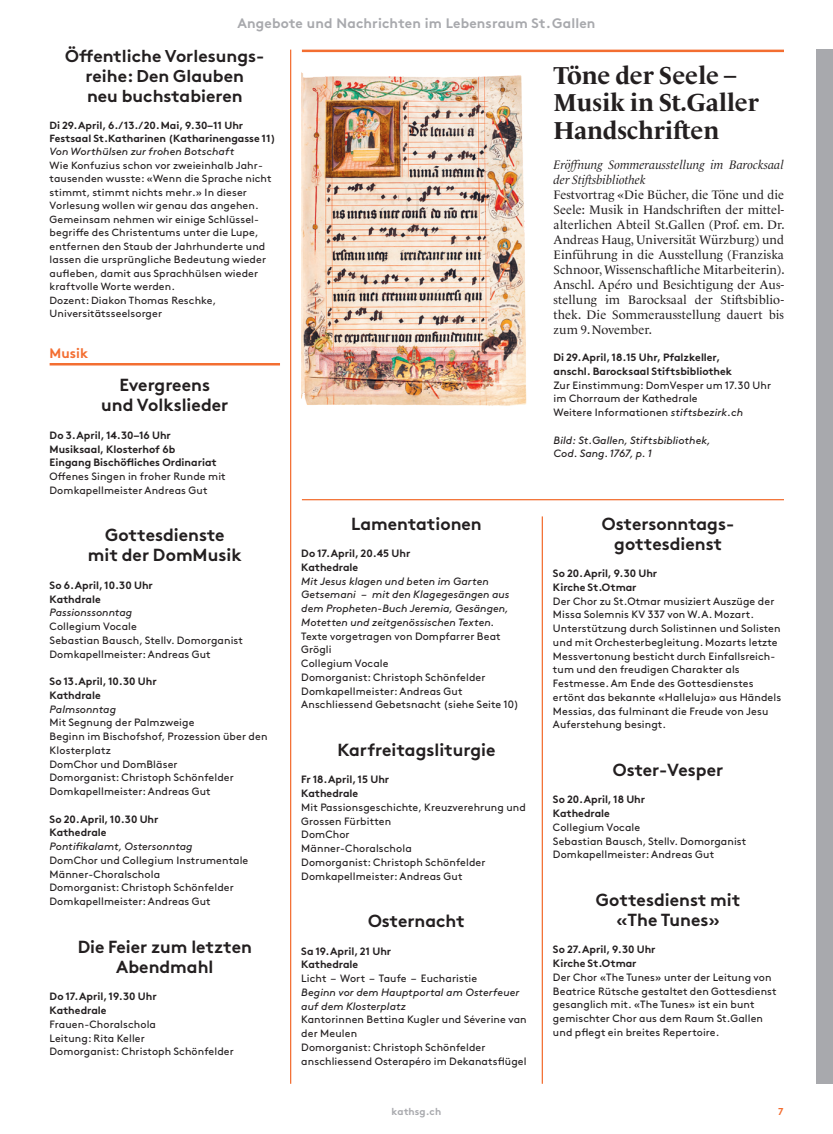
<style>
.page{position:relative;width:833px;height:1134px;background:#fff}
.page>*{position:absolute;margin:0;border:0;box-sizing:border-box;transform-origin:0 0}
.t1{font:700 25px/27.5px "Le Monde Livre Pro";letter-spacing:-.005em;color:#231f20}
.t2{font:700 17.5px/20px "Brown Pro";color:#231f20;text-align:center}
.t3{font:700 17.12px/19.6px "Brown Pro";color:#231f20;text-align:center}
.t4{font:700 13.75px "Brown Pro";letter-spacing:.01em;color:#a8a9ad}
.t5{font:700 13.75px "Brown Pro";color:#f36e31}
.t6{font:12.5px/15px "Le Monde Livre Pro";letter-spacing:.005em;color:#231f20;text-align:justify}
.t7{font:italic 12.5px/15px "Le Monde Livre Pro";color:#231f20}
.t8{font:10.62px/13.8px "Brown Pro";letter-spacing:.01em;color:#231f20}
.t9{font:700 10.62px/13.8px "Brown Pro";color:#231f20}
.t10{font:italic 10.62px/13.8px "Brown Pro";letter-spacing:.005em;color:#231f20}
.t11{font:10.38px/13.5px "Brown Pro";letter-spacing:.01em;color:#231f20}
.t12{font:700 10.38px/13.5px "Brown Pro";color:#231f20}
.t13{font:italic 10.38px "Brown Pro";letter-spacing:.005em;color:#231f20}
.t14{font:700 10px "Brown Pro";letter-spacing:.01em;color:#a8a9ad}
.t15{font:700 10px "Brown Pro";color:#f36e31}
.s1{font-style:italic}
</style>
<div class="page">
<div style="left:816px;top:50px;width:17px;height:1034px;background:#a8a9ad"></div>
<hr style="left:290px;top:50px;width:1px;height:1034px;background:#f36e31">
<hr style="left:542px;top:516px;width:1px;height:568px;background:#f36e31">
<hr style="left:50px;top:363px;width:230px;height:2px;background:#f36e31">
<hr style="left:302px;top:50px;width:482px;height:2px;background:#f36e31">
<img style="left:302px;top:73px;width:225px;height:333px">
<hr style="left:302px;top:499px;width:482px;height:1px;background:#f36e31">
<p class="t4" style="left:237px;top:12px;width:359px">Angebote und Nachrichten im Lebensraum St.Gallen</p>
<h3 class="t3" style="left:65px;top:45px;width:201px">Öffentliche Vorlesungs&shy;reihe: Den Glauben<br>neu buchstabieren</h3>
<p class="t12" style="left:50px;top:117px;width:227px">Di 29.April, 6./13./20.Mai, 9.30–11 Uhr<br>Festsaal St.Katharinen (Katharinengasse 11)</p>
<p class="t13" style="left:50px;top:144px;width:186px">Von Worthülsen zur frohen Botschaft</p>
<p class="t11" style="left:50px;top:158px;width:223px">Wie Konfuzius schon vor zweieinhalb Jahr&shy;tausenden wusste: «Wenn die Sprache nicht stimmt, stimmt nichts mehr.» In dieser Vorlesung wollen wir genau das angehen.<br>Gemeinsam nehmen wir einige Schlüssel&shy;begriffe des Christentums unter die Lupe, entfernen den Staub der Jahrhunderte und lassen die ursprüngliche Bedeutung wieder aufleben, damit aus Sprachhülsen wieder kraftvolle Worte werden.<br>Dozent: Diakon Thomas Reschke, Universitätsseelsorger</p>
<p class="t5" style="left:50px;top:342px;width:40px">Musik</p>
<h2 class="t2" style="left:101px;top:373px;width:129px">Evergreens und Volkslieder</h2>
<p class="t9" style="left:50px;top:427px;width:169px">Do 3.April, 14.30–16 Uhr<br>Musiksaal, Klosterhof 6b<br>Eingang Bischöfliches Ordinariat</p>
<p class="t8" style="left:50px;top:469px;width:178px">Offenes Singen in froher Runde mit<br>Domkapellmeister Andreas Gut</p>
<h2 class="t2" style="left:88px;top:523px;width:155px">Gottesdienste mit der DomMusik</h2>
<p class="t9" style="left:50px;top:577px;width:105px">So 6.April, 10.30 Uhr<br>Kathdrale</p>
<p class="t10" style="left:50px;top:605px;width:84px">Passionssonntag</p>
<p class="t8" style="left:50px;top:619px;width:195px">Collegium Vocale<br>Sebastian Bausch, Stellv. Domorganist<br>Domkapellmeister: Andreas Gut</p>
<p class="t9" style="left:50px;top:673px;width:109px">So 13.April, 10.30 Uhr<br>Kathdrale</p>
<p class="t10" style="left:50px;top:701px;width:68px">Palmsonntag</p>
<p class="t8" style="left:50px;top:715px;width:219px">Mit Segnung der Palmzweige<br>Beginn im Bischofshof, Prozession über den<br>Klosterplatz<br>DomChor und DomBläser<br>Domorganist: Christoph Schönfelder<br>Domkapellmeister: Andreas Gut</p>
<p class="t9" style="left:50px;top:811px;width:110px">So 20.April, 10.30 Uhr<br>Kathedrale</p>
<p class="t10" style="left:50px;top:839px;width:144px">Pontifikalamt, Ostersonntag</p>
<p class="t8" style="left:50px;top:852px;width:200px">DomChor und Collegium Instrumentale<br>Männer-Choralschola<br>Domorganist: Christoph Schönfelder<br>Domkapellmeister: Andreas Gut</p>
<h2 class="t2" style="left:78px;top:935px;width:176px">Die Feier zum letzten<br>Abendmahl</h2>
<p class="t9" style="left:50px;top:988px;width:109px">Do 17.April, 19.30 Uhr<br>Kathedrale</p>
<p class="t8" style="left:50px;top:1016px;width:186px">Frauen-Choralschola<br>Leitung: Rita Keller<br>Domorganist: Christoph Schönfelder</p>
<h2 class="t2" style="left:351px;top:512px;width:132px">Lamentationen</h2>
<p class="t9" style="left:301px;top:545px;width:111px">Do 17.April, 20.45 Uhr<br>Kathedrale</p>
<p class="t10" style="left:301px;top:573px;width:210px">Mit Jesus klagen und beten im Garten Getsemani – mit den Klagegesängen aus dem Propheten-Buch Jeremia, Gesängen, Motetten und zeitgenössischen Texten.</p>
<p class="t8" style="left:301px;top:628px;width:219px">Texte vorgetragen von Dompfarrer Beat<br>Grögli<br>Collegium Vocale<br>Domorganist: Christoph Schönfelder<br>Domkapellmeister: Andreas Gut<br>Anschliessend Gebetsnacht (siehe Seite 10)</p>
<h2 class="t2" style="left:337px;top:738px;width:160px">Karfreitagsliturgie</h2>
<p class="t9" style="left:301px;top:772px;width:89px">Fr 18.April, 15 Uhr<br>Kathedrale</p>
<p class="t8" style="left:301px;top:799px;width:226px">Mit Passionsgeschichte, Kreuzverehrung und<br>Grossen Fürbitten<br>DomChor<br>Männer-Choralschola<br>Domorganist: Christoph Schönfelder<br>Domkapellmeister: Andreas Gut</p>
<h2 class="t2" style="left:368px;top:909px;width:98px">Osternacht</h2>
<p class="t9" style="left:301px;top:943px;width:91px">Sa 19.April, 21 Uhr<br>Kathedrale</p>
<p class="t8" style="left:301px;top:971px;width:178px">Licht – Wort – Taufe – Eucharistie</p>
<p class="t10" style="left:301px;top:984px;width:220px">Beginn vor dem Hauptportal am Osterfeuer auf dem Klosterplatz</p>
<p class="t8" style="left:301px;top:1012px;width:227px">Kantorinnen Bettina Kugler und Séverine van der Meulen<br>Domorganist: Christoph Schönfelder anschliessend Osterapéro im Dekanatsflügel</p>
<h1 class="t1" style="left:553px;top:59px;width:207px">Töne der Seele –<br>Musik in St.Galler<br>Handschriften</h1>
<p class="t7" style="left:553px;top:156px;width:232px">Eröffnung Sommerausstellung im Barocksaal der Stiftsbibliothek</p>
<p class="t6" style="left:553px;top:186px;width:232px">Festvortrag «Die Bücher, die Töne und die Seele: Musik in Handschriften der mittel&shy;alterlichen Abteil St.Gallen (Prof. em. Dr.<br>Andreas Haug, Universität Würzburg) und Einführung in die Ausstellung (Franziska Schnoor, Wissenschaftliche Mitarbeiterin).<br>Anschl. Apéro und Besichtigung der Aus&shy;stellung im Barocksaal der Stiftsbiblio&shy;thek. Die Sommerausstellung dauert bis zum 9.November.</p>
<p class="t9" style="left:553px;top:349px;width:180px">Di 29.April, 18.15 Uhr, Pfalzkeller, anschl. Barocksaal Stiftsbibliothek</p>
<p class="t8" style="left:553px;top:377px;width:219px">Zur Einstimmung: DomVesper um 17.30 Uhr im Chorraum der Kathedrale<br>Weitere Informationen <span class="s1">stiftsbezirk.ch</span></p>
<p class="t10" style="left:553px;top:432px;width:159px">Bild: St.Gallen, Stiftsbibliothek,<br>Cod. Sang. 1767, p. 1</p>
<h2 class="t2" style="left:602px;top:512px;width:131px">Ostersonntags&shy;gottesdienst</h2>
<p class="t9" style="left:553px;top:565px;width:106px">So 20.April, 9.30 Uhr<br>Kirche St.Otmar</p>
<p class="t8" style="left:553px;top:593px;width:230px">Der Chor zu St.Otmar musiziert Auszüge der Missa Solemnis KV 337 von W.A. Mozart.<br>Unterstützung durch Solistinnen und Solisten und mit Orchesterbegleitung. Mozarts letzte Messvertonung besticht durch Einfallsreich&shy;tum und den freudigen Charakter als Festmesse. Am Ende des Gottesdienstes ertönt das bekannte «Halleluja» aus Händels Messias, das fulminant die Freude von Jesu Auferstehung besingt.</p>
<h2 class="t2" style="left:613px;top:758px;width:112px">Oster-Vesper</h2>
<p class="t9" style="left:553px;top:792px;width:94px">So 20.April, 18 Uhr<br>Kathedrale</p>
<p class="t8" style="left:553px;top:819px;width:195px">Collegium Vocale<br>Sebastian Bausch, Stellv. Domorganist<br>Domkapellmeister: Andreas Gut</p>
<h2 class="t2" style="left:596px;top:888px;width:146px">Gottesdienst mit «The Tunes»</h2>
<p class="t9" style="left:553px;top:942px;width:104px">So 27.April, 9.30 Uhr<br>Kirche St.Otmar</p>
<p class="t8" style="left:553px;top:969px;width:225px">Der Chor «The Tunes» unter der Leitung von Beatrice Rütsche gestaltet den Gottesdienst gesanglich mit. «The Tunes» ist ein bunt gemischter Chor aus dem Raum St.Gallen und pflegt ein breites Repertoire.</p>
<p class="t14" style="left:391px;top:1103px;width:51px">kathsg.ch</p>
<p class="t15" style="left:778px;top:1103px;width:7px">7</p>
</div>
